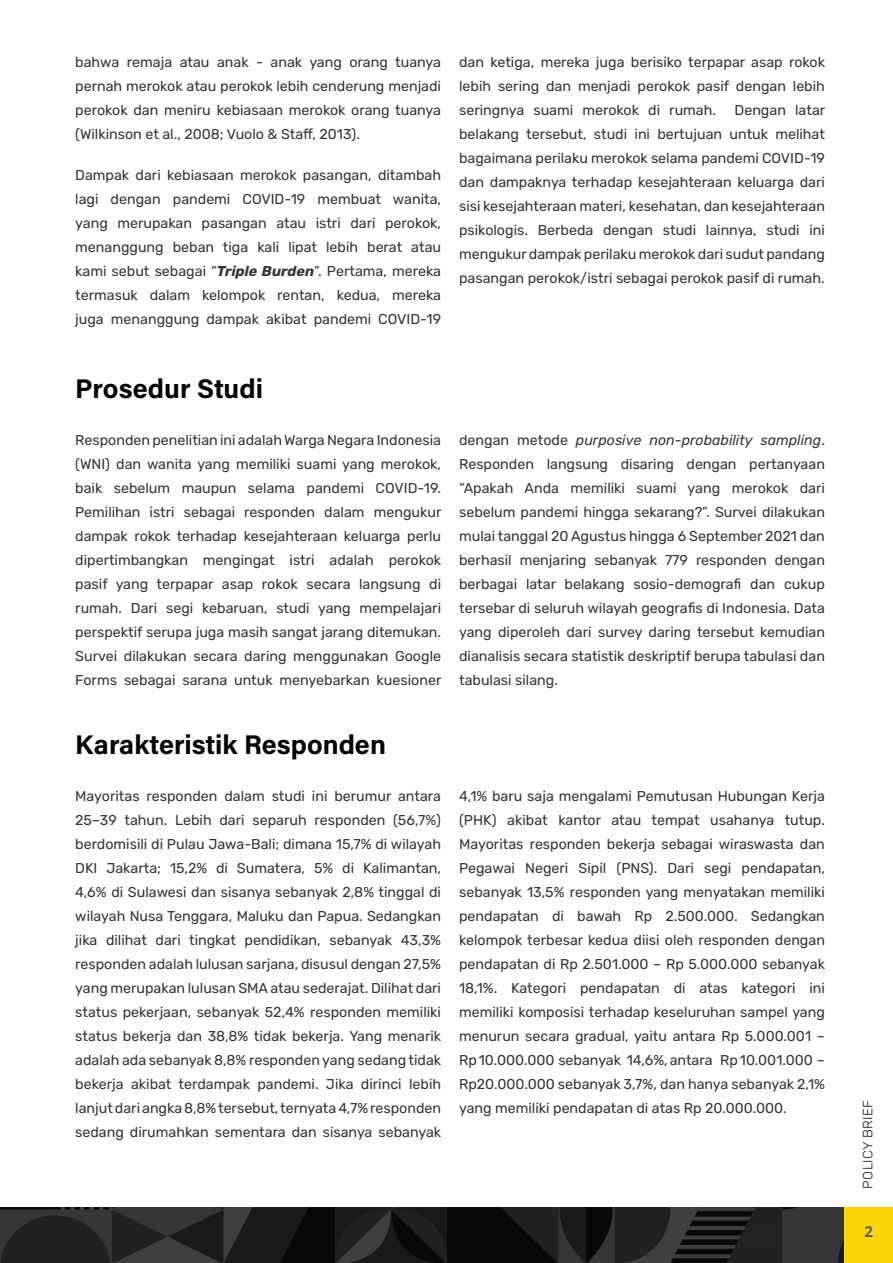
<style>
.page{position:relative;width:893px;height:1263px;background:#fff}
.page>*{position:absolute;margin:0;border:0;box-sizing:border-box;transform-origin:0 0}
.t1{font:27px "Acumin Variable Concept";letter-spacing:.055em;color:#040503}
.t2{font:700 15px "Open Sans";color:#5c5c5c}
.t3{font:14.25px/24px "Rubik";color:#363536;text-align:justify}
.t4{font:300 13.5px "Rubik";letter-spacing:.025em;color:#1d1e1c}
.s1{font-weight:700;font-style:italic}
.s2{font-style:italic}
</style>
<div class="page">
<img style="left:0;top:1208px;width:844px;height:55px">
<div style="left:844px;top:1208px;width:49px;height:55px;background:#fbd40a"></div>
<p class="t3" style="left:75px;top:51px;width:367px">bahwa remaja atau anak - anak yang orang tuanya pernah merokok atau perokok lebih cenderung menjadi perokok dan meniru kebiasaan merokok orang tuanya (Wilkinson et al., 2008; Vuolo &amp; Staff, 2013).</p>
<p class="t3" style="left:75px;top:164px;width:367px">Dampak dari kebiasaan merokok pasangan, ditambah lagi dengan pandemi COVID-19 membuat wanita, yang merupakan pasangan atau istri dari perokok, menanggung beban tiga kali lipat lebih berat atau kami sebut sebagai “<span class="s1">Triple Burden</span>”. Pertama, mereka termasuk dalam kelompok rentan, kedua, mereka juga menanggung dampak akibat pandemi COVID-19</p>
<p class="t3" style="left:459px;top:51px;width:367px">dan ketiga, mereka juga berisiko terpapar asap rokok lebih sering dan menjadi perokok pasif dengan lebih seringnya suami merokok di rumah.</p>
<p class="t3" style="left:459px;top:99px;width:368px;text-indent:275px">Dengan latar belakang tersebut, studi ini bertujuan untuk melihat bagaimana perilaku merokok selama pandemi COVID-19 dan dampaknya terhadap kesejahteraan keluarga dari sisi kesejahteraan materi, kesehatan, dan kesejahteraan psikologis. Berbeda dengan studi lainnya, studi ini mengukur dampak perilaku merokok dari sudut pandang pasangan perokok/istri sebagai perokok pasif di rumah.</p>
<h1 class="t1" style="left:75px;top:370px;width:188px">Prosedur Studi</h1>
<p class="t3" style="left:75px;top:428px;width:368px">Responden penelitian ini adalah Warga Negara Indonesia (WNI) dan wanita yang memiliki suami yang merokok, baik sebelum maupun selama pandemi COVID-19.<br>Pemilihan istri sebagai responden dalam mengukur dampak rokok terhadap kesejahteraan keluarga perlu dipertimbangkan mengingat istri adalah perokok pasif yang terpapar asap rokok secara langsung di rumah. Dari segi kebaruan, studi yang mempelajari perspektif serupa juga masih sangat jarang ditemukan.<br>Survei dilakukan secara daring menggunakan Google Forms sebagai sarana untuk menyebarkan kuesioner</p>
<p class="t3" style="left:459px;top:428px;width:367px">dengan metode <span class="s2">purposive non-probability sampling</span>.<br>Responden langsung disaring dengan pertanyaan “Apakah Anda memiliki suami yang merokok dari sebelum pandemi hingga sekarang?”. Survei dilakukan mulai tanggal 20 Agustus hingga 6 September 2021 dan berhasil menjaring sebanyak 779 responden dengan berbagai latar belakang sosio-demografi dan cukup tersebar di seluruh wilayah geografis di Indonesia. Data yang diperoleh dari survey daring tersebut kemudian dianalisis secara statistik deskriptif berupa tabulasi dan tabulasi silang.</p>
<h1 class="t1" style="left:75px;top:726px;width:311px">Karakteristik Responden</h1>
<p class="t3" style="left:75px;top:784px;width:367px">Mayoritas responden dalam studi ini berumur antara 25–39 tahun. Lebih dari separuh responden (56,7%) berdomisili di Pulau Jawa-Bali; dimana 15,7% di wilayah DKI Jakarta; 15,2% di Sumatera, 5% di Kalimantan, 4,6% di Sulawesi dan sisanya sebanyak 2,8% tinggal di wilayah Nusa Tenggara, Maluku dan Papua. Sedangkan jika dilihat dari tingkat pendidikan, sebanyak 43,3% responden adalah lulusan sarjana, disusul dengan 27,5% yang merupakan lulusan SMA atau sederajat. Dilihat dari status pekerjaan, sebanyak 52,4% responden memiliki status bekerja dan 38,8% tidak bekerja. Yang menarik adalah ada sebanyak 8,8% responden yang sedang tidak bekerja akibat terdampak pandemi. Jika dirinci lebih lanjut dari angka 8,8% tersebut, ternyata 4,7% responden sedang dirumahkan sementara dan sisanya sebanyak</p>
<p class="t3" style="left:459px;top:784px;width:367px">4,1% baru saja mengalami Pemutusan Hubungan Kerja (PHK) akibat kantor atau tempat usahanya tutup.<br>Mayoritas responden bekerja sebagai wiraswasta dan Pegawai Negeri Sipil (PNS). Dari segi pendapatan, sebanyak 13,5% responden yang menyatakan memiliki pendapatan di bawah Rp 2.500.000. Sedangkan kelompok terbesar kedua diisi oleh responden dengan pendapatan di Rp 2.501.000 – Rp 5.000.000 sebanyak 18,1%. Kategori pendapatan di atas kategori ini memiliki komposisi terhadap keseluruhan sampel yang menurun secara gradual, yaitu antara Rp 5.000.001 – Rp 10.000.000 sebanyak 14,6%, antara Rp 10.001.000 – Rp20.000.000 sebanyak 3,7%, dan hanya sebanyak 2,1% yang memiliki pendapatan di atas Rp 20.000.000.</p>
<p class="t4" style="left:860px;top:1188px;width:90px;rotate:-90deg">POLICY BRIEF</p>
<p class="t2" style="left:864px;top:1221px;width:10px">2</p>
</div>
